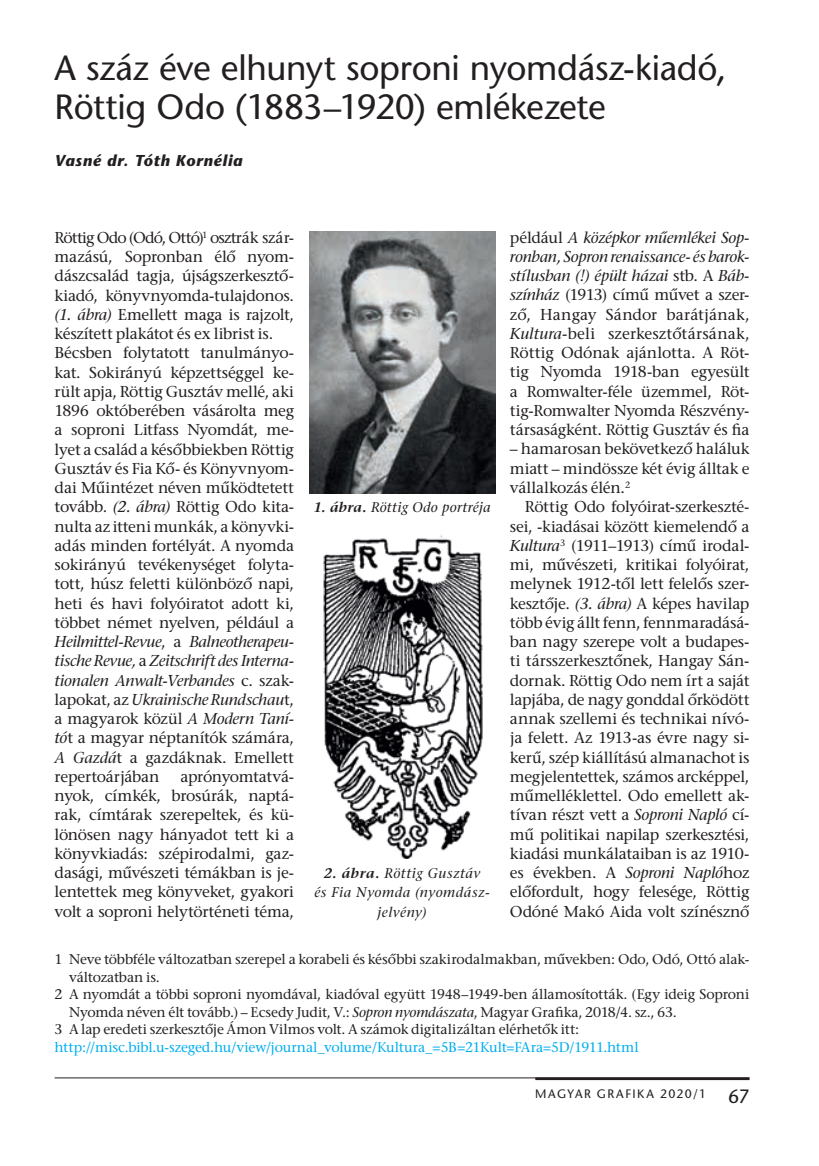
<style>
.page{position:relative;width:819px;height:1166px;background:#fff}
.page>*{position:absolute;margin:0;border:0;box-sizing:border-box;transform-origin:0 0}
.t1{font:35px/38.5px "ITC Stone Sans";letter-spacing:-.01em;color:#231f20}
.t2{font:15.75px/19.2px "ITC Stone Serif";letter-spacing:-.015em;color:#231f20;text-align:justify}
.t3{font:italic 700 15.75px "ITC Stone Sans";letter-spacing:.04em;color:#231f20}
.t4{font:14px "ITC Stone Serif";letter-spacing:-.01em;color:#231f20}
.t5{font:14px "ITC Stone Serif";letter-spacing:-.015em;color:#00aeef}
.t6{font:italic 14px/19.2px "ITC Stone Serif";letter-spacing:.035em;color:#231f20;text-align:center}
.t7{font:12.25px "ITC Stone Sans";letter-spacing:.12em;color:#231f20}
.s1{font-style:italic}
.s2{font-weight:600}
.s3{font-size:19.25px}
</style>
<div class="page">
<hr style="left:55px;top:1077px;width:694px;height:1px;background:#231f20">
<hr style="left:535px;top:1077px;width:214px;height:3px;background:#231f20">
<img style="left:309px;top:231px;width:186px;height:262px">
<img style="left:323px;top:535px;width:160px;height:324px">
<h1 class="t1" style="left:55px;top:54px;width:673px">A száz éve elhunyt soproni nyomdász-kiadó,<br>Röttig Odo (1883–1920) emlékezete</h1>
<p class="t3" style="left:55px;top:152px;width:189px">Vasné dr. Tóth Kornélia</p>
<p class="t2" style="left:510px;top:230px;width:241px">például <span class="s1">A középkor műemlékei Sop&shy;ronban, Sopron renaissance- és barok&shy;stílusban (!) épült házai</span> stb. A <span class="s1">Báb&shy;színház</span> (1913) című művet a szer&shy;ző, Hangay Sándor barátjának, <span class="s1">Kultura-</span>beli szerkesztőtársának, Röttig Odónak ajánlotta. A Röt&shy;tig Nyomda 1918-ban egyesült a Romwalter-féle üzemmel, Röt&shy;tig-Romwalter Nyomda Részvény&shy;társaságként. Röttig Gusztáv és fia</p>
<p class="t2" style="left:510px;top:441px;width:241px">– hamarosan bekövetkező haláluk miatt – mindössze két évig álltak e vállalkozás élén.<sup>2</sup></p>
<p class="t2" style="left:510px;top:499px;width:241px;text-indent:15px">Röttig Odo folyóirat-szerkeszté&shy;sei, -kiadásai között kiemelendő a <span class="s1">Kultura</span><sup>3</sup> (1911–1913) című irodal&shy;mi, művészeti, kritikai folyóirat, melynek 1912-től lett felelős szer&shy;kesztője. <span class="s1">(3. ábra)</span> A képes havilap több évig állt fenn, fennmaradásá&shy;ban nagy szerepe volt a budapes&shy;ti társszerkesztőnek, Hangay Sán&shy;dornak. Röttig Odo nem írt a saját lapjába, de nagy gonddal őrködött annak szellemi és technikai nívó&shy;ja felett. Az 1913-as évre nagy si&shy;kerű, szép kiállítású almanachot is megjelentettek, számos arcképpel, műmelléklettel. Odo emellett ak&shy;tívan részt vett a <span class="s1">Soproni Napló</span> cí&shy;mű politikai napilap szerkesztési, kiadási munkálataiban is az 1910- es években. A <span class="s1">Soproni Napló</span>hoz előfordult, hogy felesége, Röttig Odóné Makó Aida volt színésznő</p>
<p class="t2" style="left:55px;top:230px;width:241px;text-align:left">Röttig Odo (Odó, Ottó)<sup>1</sup> osztrák szár&shy;mazású, Sopronban élő nyom&shy;dászcsalád tagja, újságszerkesztő&shy;kiadó, könyvnyomda-tulajdonos. <span class="s1">(1. ábra)</span> Emellett maga is rajzolt, készített plakátot és ex librist is.<br>Bécsben folytatott tanulmányo&shy;kat. Sokirányú képzettséggel ke&shy;rült apja, Röttig Gusztáv mellé, aki 1896 októberében vásárolta meg a soproni Litfass Nyomdát, me&shy;lyet a család a későbbiekben Röttig Gusztáv és Fia Kő- és Könyvnyom&shy;dai Műintézet néven működtetett tovább. <span class="s1">(2. ábra)</span> Röttig Odo kita&shy;nulta az itteni munkák, a könyvki&shy;adás minden fortélyát. A nyomda sokirányú tevékenységet folyta&shy;tott, húsz feletti különböző napi, heti és havi folyóiratot adott ki, többet német nyelven, például a <span class="s1">Heilmittel-Revue</span>, a <span class="s1">Balneotherapeu&shy;tische Revue,</span> a <span class="s1">Zeitschrift des Interna&shy;tionalen Anwalt-Verbandes</span> c. szak&shy;lapokat, az <span class="s1">Ukrainische Rundschau</span>t, a magyarok közül <span class="s1">A Modern Taní&shy;tó</span>t a magyar néptanítók számára, <span class="s1">A Gazdá</span>t a gazdáknak. Emellett repertoárjában</p>
<p class="t6" style="left:313px;top:500px;width:179px"><span class="s2">1. ábra.</span> Röttig Odo portréja</p>
<p class="t2" style="left:55px;top:769px;width:241px;text-indent:126px">aprónyomtatvá&shy;nyok, címkék, brosúrák, naptá&shy;rak, címtárak szerepeltek, és kü&shy;lönösen nagy hányadot tett ki a könyvkiadás: szépirodalmi, gaz&shy;dasági, művészeti témákban is je&shy;lentettek meg könyveket, gyakori volt a soproni helytörténeti téma,</p>
<p class="t6" style="left:314px;top:865px;width:177px"><span class="s2">2. ábra.</span> Röttig Gusztáv<br>és Fia Nyomda (nyomdász&shy;jelvény)</p>
<p class="t4" style="left:55px;top:952px;width:696px">1 Neve többféle változatban szerepel a korabeli és későbbi szakirodalmakban, művekben: Odo, Odó, Ottó alak-</p>
<p class="t4" style="left:69px;top:969px;width:92px">változatban is.</p>
<p class="t4" style="left:55px;top:987px;width:696px">2 A nyomdát a többi soproni nyomdával, kiadóval együtt 1948–1949-ben államosították. (Egy ideig Soproni</p>
<p class="t4" style="left:69px;top:1004px;width:609px">Nyomda néven élt tovább.) – Ecsedy Judit, V.: <span class="s1">Sopron nyomdászata</span>, Magyar Grafika, 2018/4. sz., 63.</p>
<p class="t4" style="left:55px;top:1022px;width:526px">3 A lap eredeti szerkesztője Ámon Vilmos volt. A számok digitalizáltan elérhetők itt:</p>
<p class="t5" style="left:55px;top:1039px;width:586px">http://misc.bibl.u-szeged.hu/view/journal_volume/Kultura_=5B=21Kult=FAra=5D/1911.html</p>
<p class="t7" style="left:535px;top:1087px;width:216px">MAGYAR GRAFIKA 2020/1 <span class="s3">67</span></p>
</div>
